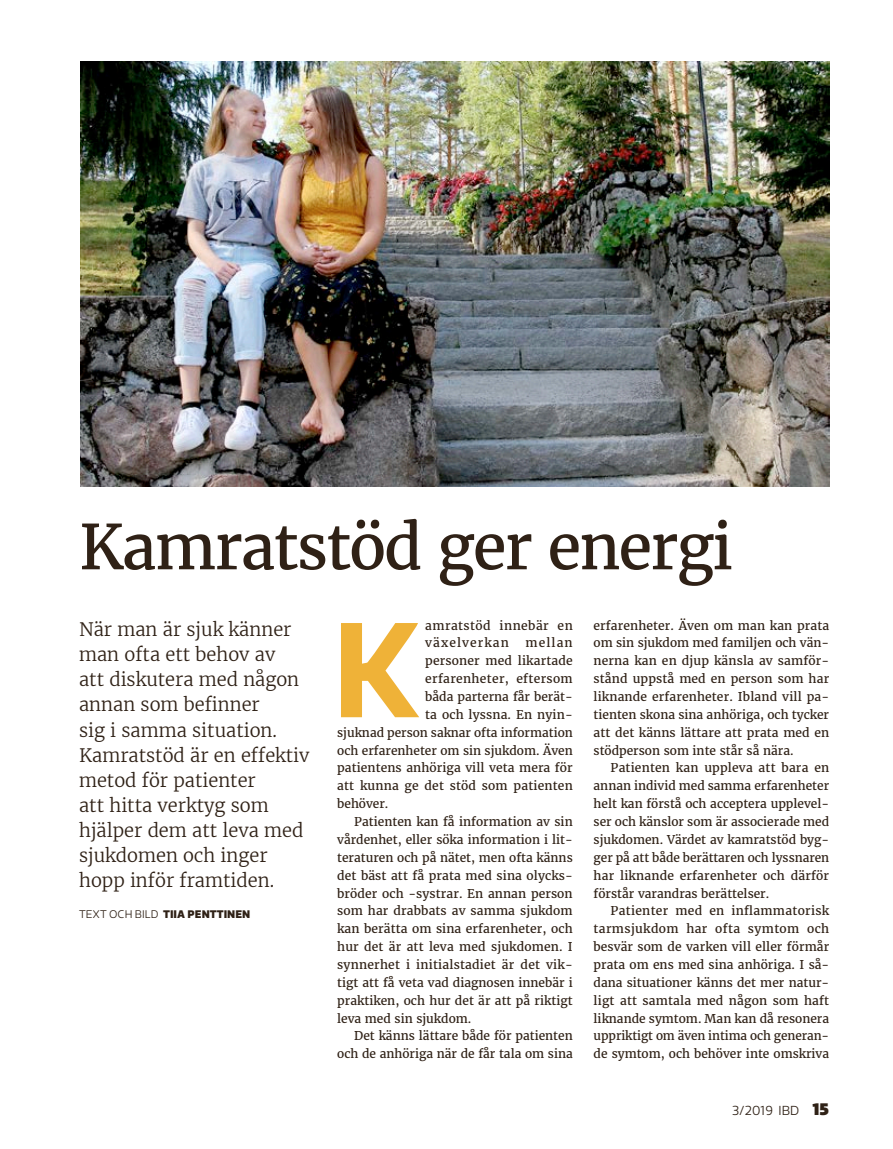
<style>
.page{position:relative;width:893px;height:1149px;background:#fff}
.page>*{position:absolute;margin:0;border:0;box-sizing:border-box;transform-origin:0 0}
.t1{font:700 133.05px "Riona Sans";color:#efb238}
.t2{font:61.5px "Merriweather";letter-spacing:-.03em;color:#2f2116}
.t3{font:300 18.3px/25px "Merriweather";color:#2f2116}
.t4{font:300 12.9px "Riona Sans";color:#2f2116}
.t5{font:12px/17.9px "Merriweather";color:#2f2116;text-align:justify}
.t6{font:12px/17.9px "Merriweather";letter-spacing:.035em;color:#2f2116}
.t7{font:12px "Merriweather";letter-spacing:.025em;color:#2f2116}
.t8{font:900 10.8px "Riona Sans";color:#2f2116}
.s1{font-weight:300;font-size:10.95px}
.s2{font-weight:900;font-size:16.5px}
</style>
<div class="page">
<img style="left:81px;top:62px;width:748px;height:424px">
<h2 class="t2" style="left:79px;top:508px;width:655px">Kamratstöd ger energi</h2>
<p class="t3" style="left:79px;top:617px;width:232px">När man är sjuk känner man ofta ett behov av<br>att diskutera med någon annan som befinner<br>sig i samma situation.<br>Kamratstöd är en effektiv metod för patienter<br>att hitta verktyg som hjälper dem att leva med sjukdomen och inger hopp inför framtiden.</p>
<p class="t8" style="left:79px;top:906px;width:173px"><span class="s1">TEXT OCH BILD</span> TIIA PENTTINEN</p>
<p class="t5" style="left:594px;top:616px;width:237px">erfarenheter. Även om man kan prata om sin sjukdom med familjen och vän&shy;nerna kan en djup känsla av samför&shy;stånd uppstå med en person som har liknande erfarenheter. Ibland vill pa&shy;tienten skona sina anhöriga, och tycker att det känns lättare att prata med en stödperson som inte står så nära.</p>
<p class="t5" style="left:594px;top:759px;width:237px;text-indent:17px">Patienten kan uppleva att bara en annan individ med samma erfarenheter helt kan förstå och acceptera upplevel&shy;ser och känslor som är associerade med sjukdomen. Värdet av kamratstöd byg&shy;ger på att både berättaren och lyssnaren har liknande erfarenheter och därför förstår varandras berättelser.</p>
<p class="t5" style="left:594px;top:901px;width:237px;text-indent:17px">Patienter med en inflammatorisk tarmsjukdom har ofta symtom och besvär som de varken vill eller förmår prata om ens med sina anhöriga. I så&shy;dana situationer känns det mer natur&shy;ligt att samtala med någon som haft liknande symtom. Man kan då resonera uppriktigt om även intima och generan&shy;de symtom, och behöver inte omskriva</p>
<p class="t6" style="left:425px;top:616px;width:149px">amratstöd innebär en växelverkan</p>
<h1 class="t1" style="left:332px;top:585px;width:92px">K</h1>
<p class="t5" style="left:526px;top:634px;width:49px">mellan</p>
<p class="t5" style="left:425px;top:652px;width:149px">personer med likartade</p>
<p class="t7" style="left:425px;top:671px;width:149px">erfarenheter, eftersom</p>
<p class="t5" style="left:425px;top:687px;width:149px">båda parterna får berät-</p>
<p class="t5" style="left:425px;top:705px;width:149px">ta och lyssna. En nyin-</p>
<p class="t5" style="left:337px;top:723px;width:237px">sjuknad person saknar ofta information</p>
<p class="t5" style="left:337px;top:741px;width:237px">och erfarenheter om sin sjukdom. Även</p>
<p class="t5" style="left:337px;top:759px;width:237px">patientens anhöriga vill veta mera för</p>
<p class="t5" style="left:337px;top:776px;width:237px">att kunna ge det stöd som patienten</p>
<p class="t5" style="left:337px;top:794px;width:53px">behöver.</p>
<p class="t5" style="left:354px;top:812px;width:220px">Patienten kan få information av sin</p>
<p class="t5" style="left:337px;top:830px;width:237px">vårdenhet, eller söka information i lit-</p>
<p class="t5" style="left:337px;top:848px;width:237px">teraturen och på nätet, men ofta känns</p>
<p class="t5" style="left:337px;top:866px;width:237px">det bäst att få prata med sina olycks-</p>
<p class="t5" style="left:337px;top:884px;width:237px">bröder och -systrar. En annan person</p>
<p class="t5" style="left:337px;top:901px;width:237px">som har drabbats av samma sjukdom</p>
<p class="t5" style="left:337px;top:919px;width:237px">kan berätta om sina erfarenheter, och</p>
<p class="t5" style="left:337px;top:937px;width:237px">hur det är att leva med sjukdomen. I</p>
<p class="t5" style="left:337px;top:955px;width:237px">synnerhet i initialstadiet är det vik-</p>
<p class="t5" style="left:337px;top:973px;width:237px">tigt att få veta vad diagnosen innebär i</p>
<p class="t5" style="left:337px;top:991px;width:237px">praktiken, och hur det är att på riktigt</p>
<p class="t5" style="left:337px;top:1009px;width:136px">leva med sin sjukdom.</p>
<p class="t5" style="left:354px;top:1026px;width:220px">Det känns lättare både för patienten</p>
<p class="t5" style="left:337px;top:1044px;width:237px">och de anhöriga när de får tala om sina</p>
<p class="t4" style="left:732px;top:1102px;width:99px">3/2019 IBD <span class="s2">15</span></p>
</div>
